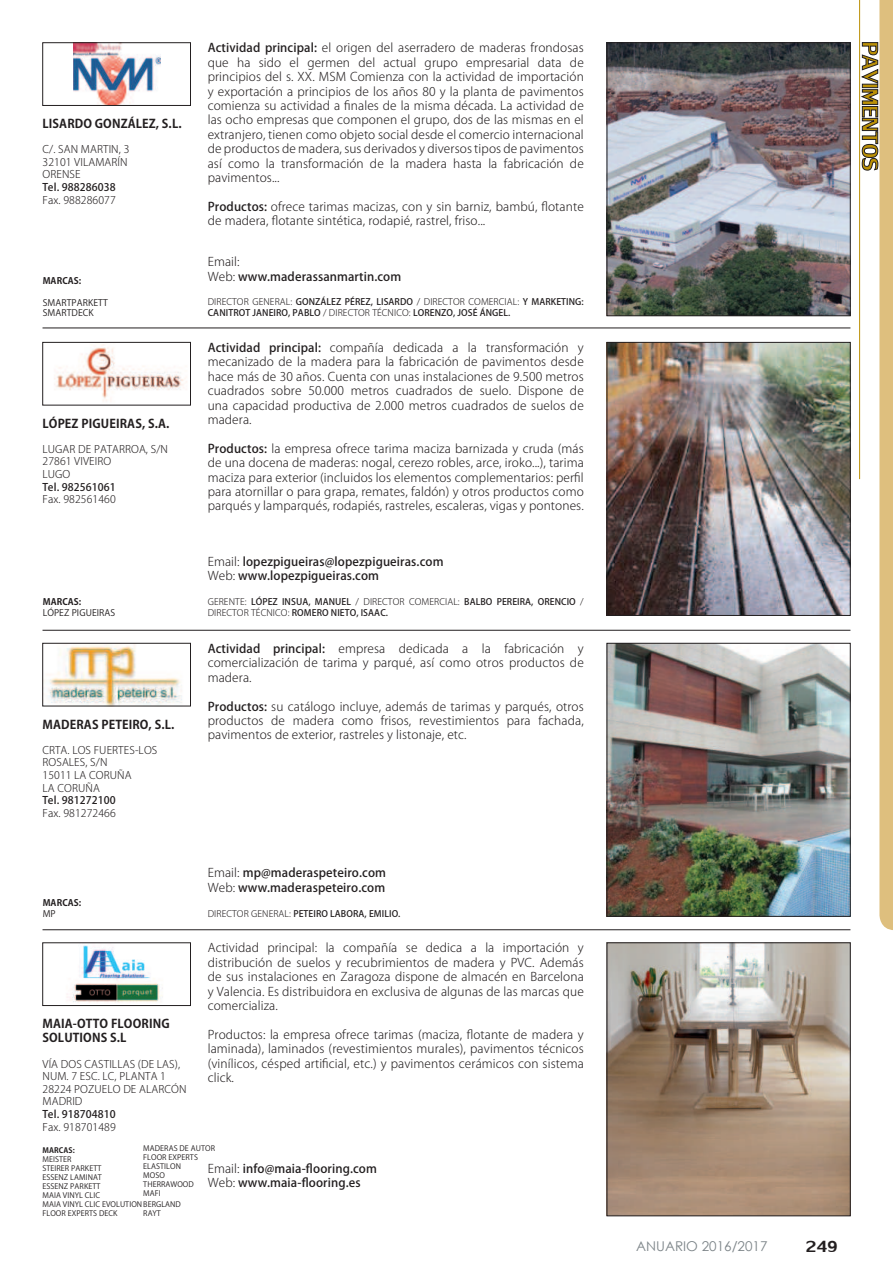
<style>
.page{position:relative;width:893px;height:1263px;background:#fff}
.page>*{position:absolute;margin:0;border:0;box-sizing:border-box;transform-origin:0 0}
.t1{font:24px "Lily UPC";color:#231f20}
.t2{font:13.5px "Century Gothic";color:#7b8387}
.t3{font:300 12px/14.4px "Koz Go Pro";letter-spacing:.01em;color:#231f20;text-align:justify}
.t4{font:500 12px/14.4px "Koz Go Pro";letter-spacing:.01em;color:#231f20}
.t5{font:700 12px/14.4px "Koz Go Pro";letter-spacing:.01em;color:#231f20}
.t6{font:300 10.5px/12.6px "Koz Go Pro";letter-spacing:.01em;color:#231f20}
.t7{font:500 10.5px "Koz Go Pro";letter-spacing:.01em;color:#231f20}
.t8{font:500 9px/10.5px "Koz Go Pro";letter-spacing:.01em;color:#231f20}
.t9{font:9px/10.8px "Koz Go Pro";letter-spacing:.01em;color:#231f20}
.t10{font:700 9px "Koz Go Pro";letter-spacing:.01em;color:#231f20}
.t11{font:7.5px/9px "Koz Go Pro";letter-spacing:.01em;color:#231f20}
.t12{font:700 7.5px "Koz Go Pro";letter-spacing:.01em;color:#231f20}
.s1{font-weight:500}
.s2{font-weight:300}
</style>
<div class="page">
<hr style="left:43px;top:328px;width:807px;height:1px;background:#231f20">
<hr style="left:43px;top:630px;width:807px;height:1px;background:#231f20">
<hr style="left:43px;top:929px;width:807px;height:1px;background:#231f20">
<img style="left:609px;top:45px;width:239px;height:269px">
<div style="left:607px;top:43px;width:243px;height:273px;border:1px solid #231f20"></div>
<img style="left:73px;top:45px;width:87px;height:59px">
<div style="left:43px;top:43px;width:148px;height:63px;border:1px solid #231f20"></div>
<img style="left:609px;top:344px;width:239px;height:270px">
<div style="left:607px;top:342px;width:243px;height:274px;border:1px solid #231f20"></div>
<img style="left:54px;top:344px;width:133px;height:57px">
<div style="left:43px;top:342px;width:148px;height:63px;border:1px solid #231f20"></div>
<img style="left:609px;top:645px;width:239px;height:269px">
<div style="left:607px;top:643px;width:243px;height:273px;border:1px solid #231f20"></div>
<img style="left:48px;top:645px;width:134px;height:59px">
<div style="left:43px;top:643px;width:148px;height:63px;border:1px solid #231f20"></div>
<img style="left:609px;top:944px;width:239px;height:270px">
<div style="left:607px;top:942px;width:243px;height:274px;border:1px solid #231f20"></div>
<img style="left:67px;top:945px;width:96px;height:58px">
<div style="left:43px;top:942px;width:148px;height:64px;border:1px solid #231f20"></div>
<svg style="left:862px;top:0;width:31px;height:930px"></svg>
<hr style="left:859px;top:0;width:1px;height:479px;background:#bb9006">
<p class="t5" style="left:43px;top:117px;width:141px">LISARDO GONZÁLEZ, S.L.</p>
<p class="t6" style="left:43px;top:143px;width:88px">C/. SAN MARTIN, 3<br>32101 VILAMARÍN<br>ORENSE</p>
<p class="t7" style="left:43px;top:180px;width:75px">Tel. 988286038</p>
<p class="t6" style="left:43px;top:193px;width:75px">Fax. 988286077</p>
<p class="t10" style="left:43px;top:275px;width:40px">MARCAS:</p>
<p class="t9" style="left:43px;top:297px;width:67px">SMARTPARKETT<br>SMARTDECK</p>
<p class="t5" style="left:43px;top:417px;width:128px">LÓPEZ PIGUEIRAS, S.A.</p>
<p class="t6" style="left:43px;top:443px;width:127px">LUGAR DE PATARROA, S/N<br>27861 VIVEIRO<br>LUGO</p>
<p class="t7" style="left:43px;top:480px;width:75px">Tel. 982561061</p>
<p class="t6" style="left:43px;top:493px;width:75px">Fax. 982561460</p>
<p class="t10" style="left:43px;top:596px;width:40px">MARCAS:</p>
<p class="t9" style="left:43px;top:607px;width:74px">LÓPEZ PIGUEIRAS</p>
<p class="t5" style="left:43px;top:718px;width:133px">MADERAS PETEIRO, S.L.</p>
<p class="t6" style="left:43px;top:744px;width:116px">CRTA. LOS FUERTES-LOS<br>ROSALES, S/N<br>15011 LA CORUÑA<br>LA CORUÑA</p>
<p class="t7" style="left:43px;top:793px;width:75px">Tel. 981272100</p>
<p class="t6" style="left:43px;top:807px;width:75px">Fax. 981272466</p>
<p class="t10" style="left:43px;top:897px;width:40px">MARCAS:</p>
<p class="t9" style="left:43px;top:908px;width:15px">MP</p>
<p class="t5" style="left:43px;top:1017px;width:129px">MAIA-OTTO FLOORING<br>SOLUTIONS S.L</p>
<p class="t6" style="left:43px;top:1057px;width:145px">VÍA DOS CASTILLAS (DE LAS),<br>NUM. 7 ESC. LC, PLANTA 1<br>28224 POZUELO DE ALARCÓN<br>MADRID</p>
<p class="t7" style="left:43px;top:1107px;width:75px">Tel. 918704810</p>
<p class="t6" style="left:43px;top:1120px;width:75px">Fax. 918701489</p>
<p class="t3" style="left:208px;top:41px;width:378px"><span class="s1">Actividad principal:</span> el origen del aserradero de maderas frondosas que ha sido el germen del actual grupo empresarial data de principios del s. XX. MSM Comienza con la actividad de importación y exportación a principios de los años 80 y la planta de pavimentos comienza su actividad a 昀椀nales de la misma década. La actividad de las ocho empresas que componen el grupo, dos de las mismas en el extranjero, tienen como objeto social desde el comercio internacional de productos de madera, sus derivados y diversos tipos de pavimentos así como la transformación de la madera hasta la fabricación de pavimentos...</p>
<p class="t3" style="left:208px;top:199px;width:378px"><span class="s1">Productos:</span> ofrece tarimas macizas, con y sin barniz, bambú, 昀氀otante de madera, 昀氀otante sintética, rodapié, rastrel, friso...</p>
<p class="t4" style="left:208px;top:255px;width:195px"><span class="s2">Email:<br>Web:</span> www.maderassanmartin.com</p>
<p class="t8" style="left:208px;top:297px;width:378px"><span class="s2">DIRECTOR GENERAL:</span> GONZÁLEZ PÉREZ, LISARDO <span class="s2">/ DIRECTOR COMERCIAL:</span> Y MARKETING:<br>CANITROT JANEIRO, PABLO <span class="s2">/ DIRECTOR TÉCNICO:</span> LORENZO, JOSÉ ÁNGEL.</p>
<p class="t3" style="left:208px;top:340px;width:378px"><span class="s1">Actividad principal:</span> compañía dedicada a la transformación y mecanizado de la madera para la fabricación de pavimentos desde hace más de 30 años. Cuenta con unas instalaciones de 9.500 metros cuadrados sobre 50.000 metros cuadrados de suelo. Dispone de una capacidad productiva de 2.000 metros cuadrados de suelos de madera.</p>
<p class="t3" style="left:208px;top:441px;width:378px"><span class="s1">Productos:</span> la empresa ofrece tarima maciza barnizada y cruda (más de una docena de maderas: nogal, cerezo robles, arce, iroko...), tarima maciza para exterior (incluidos los elementos complementarios: per昀椀l para atornillar o para grapa, remates, faldón) y otros productos como parqués y lamparqués, rodapiés, rastreles, escaleras, vigas y pontones.</p>
<p class="t4" style="left:208px;top:555px;width:237px"><span class="s2">Email:</span> lopezpigueiras@lopezpigueiras.com<br><span class="s2">Web:</span> www.lopezpigueiras.com</p>
<p class="t8" style="left:208px;top:597px;width:378px"><span class="s2">GERENTE:</span> LÓPEZ INSUA, MANUEL <span class="s2">/ DIRECTOR COMERCIAL:</span> BALBO PEREIRA, ORENCIO <span class="s2">/<br>DIRECTOR TÉCNICO:</span> ROMERO NIETO, ISAAC.</p>
<p class="t3" style="left:208px;top:641px;width:378px"><span class="s1">Actividad principal:</span> empresa dedicada a la fabricación y comercialización de tarima y parqué, así como otros productos de madera.</p>
<p class="t3" style="left:208px;top:699px;width:378px"><span class="s1">Productos:</span> su catálogo incluye, además de tarimas y parqués, otros productos de madera como frisos, revestimientos para fachada, pavimentos de exterior, rastreles y listonaje, etc.</p>
<p class="t4" style="left:208px;top:866px;width:180px"><span class="s2">Email:</span> mp@maderaspeteiro.com<br><span class="s2">Web:</span> www.maderaspeteiro.com</p>
<p class="t8" style="left:208px;top:908px;width:194px"><span class="s2">DIRECTOR GENERAL:</span> PETEIRO LABORA, EMILIO.</p>
<p class="t3" style="left:208px;top:941px;width:378px">Actividad principal: la compañía se dedica a la importación y distribución de suelos y recubrimientos de madera y PVC. Además de sus instalaciones en Zaragoza dispone de almacén en Barcelona y Valencia. Es distribuidora en exclusiva de algunas de las marcas que comercializa.</p>
<p class="t3" style="left:208px;top:1027px;width:378px">Productos: la empresa ofrece tarimas (maciza, 昀氀otante de madera y laminada), laminados (revestimientos murales), pavimentos técnicos (vinílicos, césped arti昀椀cial, etc.) y pavimentos cerámicos con sistema click.</p>
<p class="t11" style="left:143px;top:1144px;width:73px">MADERAS DE AUTOR<br>FLOOR EXPERTS<br>ELASTILON<br>MOSO<br>THERRAWOOD<br>MAFI</p>
<p class="t11" style="left:143px;top:1209px;width:19px">RAYT</p>
<p class="t12" style="left:43px;top:1145px;width:34px">MARCAS:</p>
<p class="t11" style="left:43px;top:1155px;width:140px">MEISTER<br>STEIRER PARKETT<br>ESSENZ LAMINAT<br>ESSENZ PARKETT<br>MAIA VINYL CLIC<br>MAIA VINYL CLIC EVOLUTIONBERGLAND<br>FLOOR EXPERTS DECK</p>
<p class="t4" style="left:208px;top:1162px;width:171px"><span class="s2">Email:</span> info@maia-昀氀ooring.com<br><span class="s2">Web:</span> www.maia-昀氀ooring.es</p>
<p class="t2" style="left:636px;top:1241px;width:133px">ANUARIO 2016/2017</p>
<h1 class="t1" style="left:806px;top:1229px;width:34px">249</h1>
</div>
